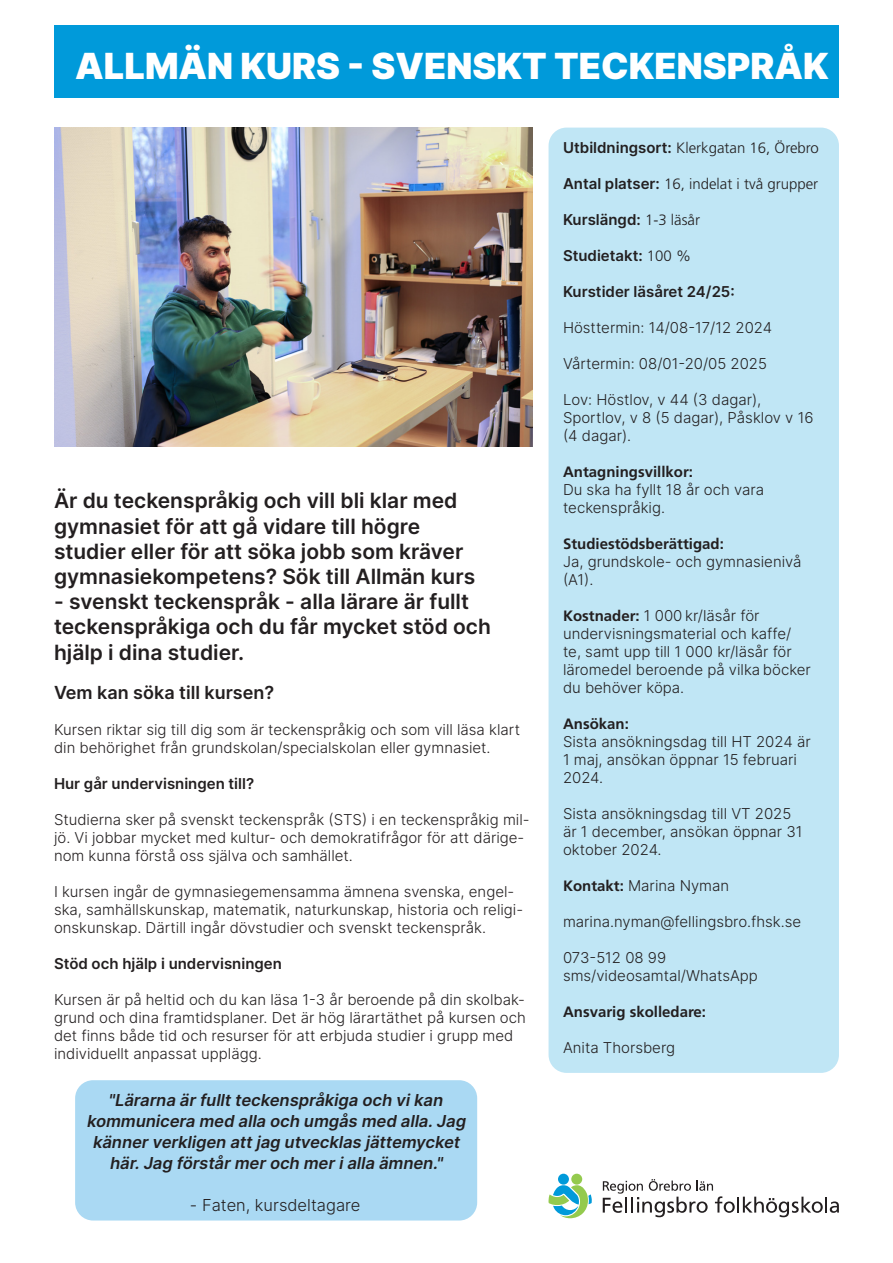
<style>
.page{position:relative;width:893px;height:1263px;background:#fff}
.page>*{position:absolute;margin:0;border:0;box-sizing:border-box;transform-origin:0 0}
.t1{font:900 36px "Inter";color:#fff}
.t2{font:600 21px/25.2px "Inter";color:#231f20}
.t3{font:600 18px "Inter";color:#231f20}
.Ingress{font:italic 600 16.5px/21px "Inter";color:#231f20;text-align:center}
.Ingress-2{font:300 16.5px "Inter";color:#231f20}
.t4{font:300 15px/18px "Inter";color:#231f20}
.t5{font:600 15px "Inter";color:#231f20}
.t6{font:300 15px "Frutiger LT Std";color:#231f20}
.t7{font:700 15px "Frutiger LT Std";color:#231f20}
.s1{font-family:"Inter";font-weight:600}
.s2{font-family:"Frutiger LT Std";font-weight:300}
.s3{font-family:"Frutiger LT Std";font-weight:700}
</style>
<div class="page">
<div style="left:549px;top:128px;width:290px;height:945px;background:#c0e6f5;border-radius:18px"></div>
<img style="left:54px;top:128px;width:479px;height:318px">
<div style="left:558px;top:1174px;width:11px;height:10px;background:#009ada;border-radius:50%"></div>
<div style="left:571px;top:1174px;width:11px;height:10px;background:#94ca4e;border-radius:50%"></div>
<svg style="left:549px;top:1185px;width:43px;height:33px"></svg>
<svg style="left:603px;top:1179px;width:236px;height:38px"></svg>
<div style="left:75px;top:1080px;width:402px;height:140px;background:#aad9f3;border-radius:18px"></div>
<div style="left:54px;top:25px;width:785px;height:73px;background:#009ada"></div>
<p class="t1" style="left:75px;top:38px;width:755px">ALLMÄN KURS - SVENSKT TECKENSPRÅK</p>
<p class="t2" style="left:54px;top:487px;width:423px">Är du teckenspråkig och vill bli klar med gymnasiet för att gå vidare till högre studier eller för att söka jobb som kräver gymnasiekompetens? Sök till Allmän kurs</p>
<p class="t2" style="left:54px;top:588px;width:438px">- svenskt teckenspråk - alla lärare är fullt teckenspråkiga och du får mycket stöd och hjälp i dina studier.</p>
<p class="t3" style="left:54px;top:679px;width:222px">Vem kan söka till kursen?</p>
<p class="t4" style="left:54px;top:720px;width:468px">Kursen riktar sig till dig som är teckenspråkig och som vill läsa klart din behörighet från grundskolan/specialskolan eller gymnasiet.</p>
<p class="t5" style="left:54px;top:772px;width:202px">Hur går undervisningen till?</p>
<p class="t4" style="left:54px;top:810px;width:477px">Studierna sker på svenskt teckenspråk (STS) i en teckenspråkig mil&shy;jö. Vi jobbar mycket med kultur- och demokratifrågor för att därige&shy;nom kunna förstå oss själva och samhället.</p>
<p class="t4" style="left:54px;top:882px;width:471px">I kursen ingår de gymnasiegemensamma ämnena svenska, engel&shy;ska, samhällskunskap, matematik, naturkunskap, historia och religi&shy;onskunskap. Därtill ingår dövstudier och svenskt teckenspråk.</p>
<p class="t5" style="left:54px;top:952px;width:229px">Stöd och hjälp i undervisningen</p>
<p class="t4" style="left:54px;top:990px;width:473px">Kursen är på heltid och du kan läsa 1-3 år beroende på din skolbak&shy;grund och dina framtidsplaner. Det är hög lärartäthet på kursen och det finns både tid och resurser för att erbjuda studier i grupp med individuellt anpassat upplägg.</p>
<p class="Ingress" style="left:86px;top:1089px;width:385px">"Lärarna ärfulltteckenspråkiga och vikan kommunicera med alla och umgås med alla.Jag kännerverkligen attjag utvecklas jättemycket här.Jag förstårmeroch merialla ämnen."</p>
<p class="Ingress-2" style="left:190px;top:1193px;width:172px">- Faten, kursdeltagare</p>
<p class="t6" style="left:563px;top:139px;width:257px"><span class="s1">Utbildningsort:</span> Klerkgatan 16, Örebro</p>
<p class="t6" style="left:563px;top:175px;width:257px"><span class="s1">Antal platser:</span> 16, indelat i två grupper</p>
<p class="t5" style="left:563px;top:209px;width:138px">Kurslängd: <span class="s2">1-3 läsår</span></p>
<p class="t5" style="left:563px;top:245px;width:130px">Studietakt: <span class="s2">100 %</span></p>
<p class="t5" style="left:563px;top:281px;width:173px">Kurstider läsåret 24/25:</p>
<p class="t4" style="left:563px;top:318px;width:211px">Hösttermin: 14/08-17/12 2024</p>
<p class="t4" style="left:563px;top:354px;width:206px">Vårtermin: 08/01-20/05 2025</p>
<p class="t4" style="left:563px;top:390px;width:252px">Lov: Höstlov, v 44 (3 dagar),<br>Sportlov, v 8 (5 dagar), Påsklov v 16 (4 dagar).</p>
<p class="t7" style="left:563px;top:463px;width:132px">Antagningsvillkor:</p>
<p class="t4" style="left:563px;top:480px;width:203px">Du ska ha fyllt 18 år och vara teckenspråkig.</p>
<p class="t7" style="left:563px;top:535px;width:162px">Studiestödsberättigad:</p>
<p class="t4" style="left:563px;top:552px;width:240px">Ja, grundskole- och gymnasienivå (A1).</p>
<p class="t4" style="left:563px;top:606px;width:249px"><span class="s3">Kostnader:</span> 1 000 kr/läsår för undervisningsmaterial och kaffe/ te, samt upp till 1 000 kr/läsår för läromedel beroende på vilka böcker du behöver köpa.</p>
<p class="t7" style="left:563px;top:715px;width:67px">Ansökan:</p>
<p class="t4" style="left:563px;top:732px;width:249px">Sista ansökningsdag till HT 2024 är<br>1 maj, ansökan öppnar 15 februari<br>2024.</p>
<p class="t4" style="left:563px;top:804px;width:241px">Sista ansökningsdag till VT 2025 är 1 december, ansökan öppnar 31 oktober 2024.</p>
<p class="t4" style="left:563px;top:876px;width:168px"><span class="s3">Kontakt:</span> Marina Nyman</p>
<p class="t4" style="left:563px;top:912px;width:240px">marina.nyman@fellingsbro.fhsk.se</p>
<p class="t4" style="left:563px;top:948px;width:105px">073-512 08 99</p>
<p class="t4" style="left:563px;top:966px;width:196px">sms/videosamtal/WhatsApp</p>
<p class="t7" style="left:563px;top:1003px;width:145px">Ansvarig skolledare:</p>
<p class="t4" style="left:563px;top:1038px;width:114px">Anita Thorsberg</p>
</div>
